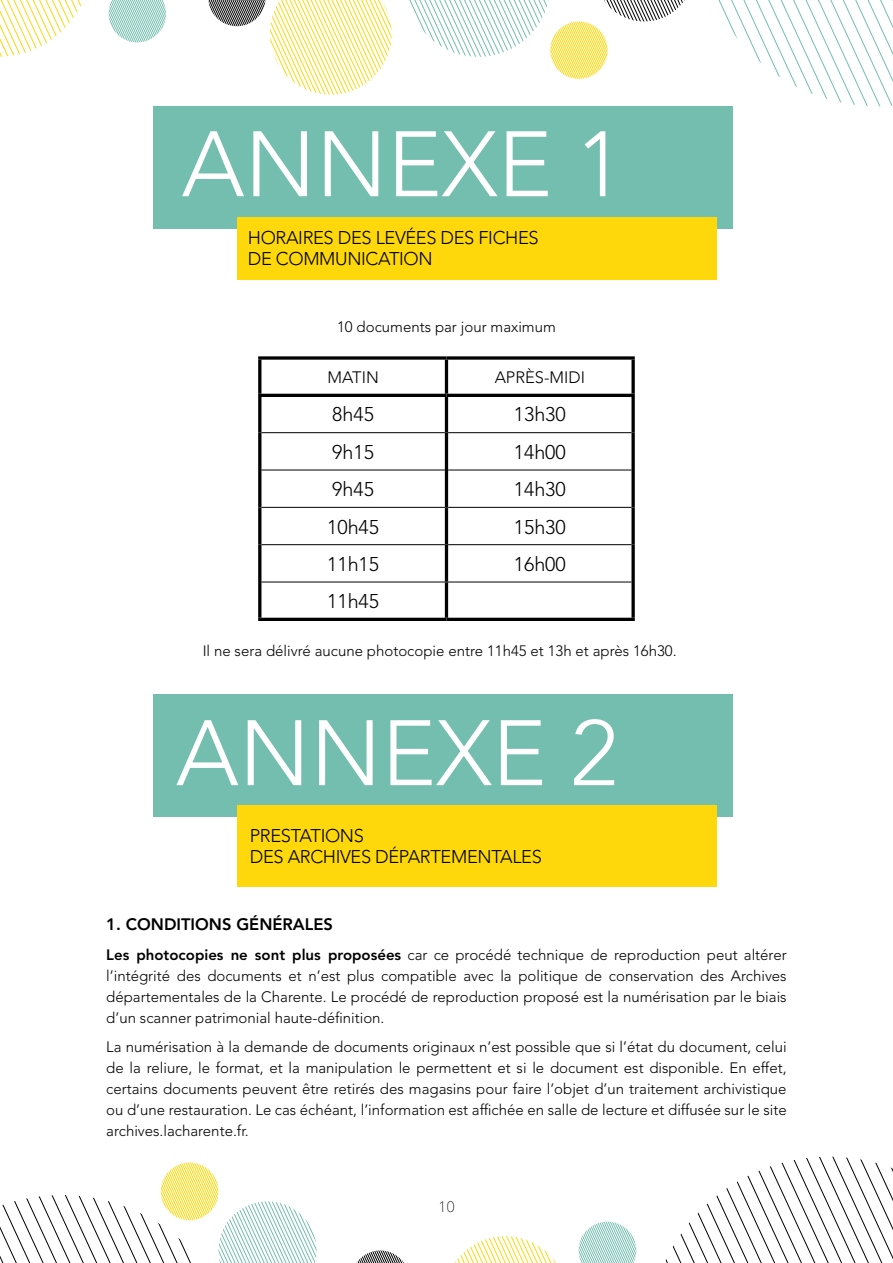
<style>
.page{position:relative;width:893px;height:1263px;background:#fff}
.page>*{position:absolute;margin:0;border:0;box-sizing:border-box;transform-origin:0 0}
.t1{font:300 91.8px "Avenir LT Pro";color:#fff}
.t2{font:300 19.8px "Avenir LT Pro";color:#000}
.t3{font:300 18.3px/20.9px "Avenir LT Pro";letter-spacing:-.02em;color:#000}
.t4{font:800 16.5px "Avenir LT Pro";color:#000}
.t5{font:300 16.5px "Avenir LT Pro";color:#000}
.t6{font:300 15px/21px "Avenir LT Pro";color:#000;text-align:justify}
.t7{font:100 15px "Avenir Next LT Pro";color:#000}
.s1{font-weight:800}
</style>
<div class="page">
<svg style="left:0;top:0;width:81px;height:57px"></svg>
<svg style="left:109px;top:0;width:57px;height:42px;background:#bcdfd8"></svg>
<svg style="left:409px;top:0;width:484px;height:106px"></svg>
<svg style="left:208px;top:0;width:184px;height:95px"></svg>
<svg style="left:579px;top:1221px;width:57px;height:42px"></svg>
<svg style="left:0;top:1162px;width:317px;height:101px"></svg>
<svg style="left:454px;top:1236px;width:102px;height:27px"></svg>
<svg style="left:665px;top:1157px;width:228px;height:106px"></svg>
<svg style="left:356px;top:1250px;width:48px;height:13px"></svg>
<svg style="left:258px;top:356px;width:188px;height:4px"></svg>
<hr style="left:258px;top:360px;width:3px;height:34px;background:#000">
<svg style="left:446px;top:356px;width:189px;height:4px"></svg>
<hr style="left:445px;top:360px;width:3px;height:34px;background:#000">
<svg style="left:631px;top:360px;width:4px;height:34px"></svg>
<hr style="left:261px;top:432px;width:184px;height:1px;background:#000">
<hr style="left:448px;top:432px;width:183px;height:1px;background:#000">
<hr style="left:261px;top:470px;width:184px;height:1px;background:#000">
<hr style="left:448px;top:470px;width:183px;height:1px;background:#000">
<hr style="left:261px;top:507px;width:184px;height:1px;background:#000">
<hr style="left:448px;top:507px;width:183px;height:1px;background:#000">
<hr style="left:261px;top:544px;width:184px;height:1px;background:#000">
<hr style="left:448px;top:544px;width:183px;height:1px;background:#000">
<hr style="left:258px;top:394px;width:188px;height:3px;background:#000">
<hr style="left:258px;top:397px;width:3px;height:36px;background:#000">
<hr style="left:446px;top:394px;width:189px;height:3px;background:#000">
<hr style="left:445px;top:397px;width:3px;height:36px;background:#000">
<svg style="left:631px;top:397px;width:4px;height:36px"></svg>
<hr style="left:258px;top:433px;width:3px;height:37px;background:#000">
<hr style="left:445px;top:433px;width:3px;height:37px;background:#000">
<svg style="left:631px;top:433px;width:4px;height:37px"></svg>
<hr style="left:258px;top:470px;width:3px;height:37px;background:#000">
<hr style="left:445px;top:470px;width:3px;height:37px;background:#000">
<svg style="left:631px;top:470px;width:4px;height:37px"></svg>
<hr style="left:258px;top:507px;width:3px;height:38px;background:#000">
<hr style="left:445px;top:507px;width:3px;height:38px;background:#000">
<svg style="left:631px;top:507px;width:4px;height:38px"></svg>
<hr style="left:258px;top:582px;width:3px;height:36px;background:#000">
<hr style="left:445px;top:582px;width:3px;height:36px;background:#000">
<svg style="left:631px;top:582px;width:4px;height:36px"></svg>
<hr style="left:258px;top:545px;width:3px;height:37px;background:#000">
<hr style="left:445px;top:545px;width:3px;height:37px;background:#000">
<svg style="left:631px;top:545px;width:4px;height:37px"></svg>
<hr style="left:261px;top:582px;width:185px;height:1px;background:#000">
<hr style="left:446px;top:582px;width:185px;height:1px;background:#000">
<hr style="left:258px;top:618px;width:188px;height:3px;background:#000">
<hr style="left:446px;top:618px;width:189px;height:3px;background:#000">
<div style="left:153px;top:106px;width:579px;height:123px;background:#73beae"></div>
<div style="left:237px;top:217px;width:480px;height:62px;background:#fed80a"></div>
<div style="left:153px;top:694px;width:579px;height:123px;background:#73beae"></div>
<div style="left:237px;top:805px;width:480px;height:81px;background:#fed80a"></div>
<h1 class="t1" style="left:182px;top:110px;width:443px">Annexe 1</h1>
<p class="t3" style="left:248px;top:227px;width:38px">HORAIRES</p>
<p class="t3" style="left:338px;top:227px;width:161px">DES LEVéES DES FICHES</p>
<p class="t3" style="left:248px;top:248px;width:68px">DE COMMUNICATI</p>
<p class="t3" style="left:404px;top:248px;width:27px">ON</p>
<p class="t6" style="left:337px;top:316px;width:220px">10 documents par jour maximum</p>
<p class="t5" style="left:327px;top:367px;width:53px">Matin</p>
<p class="t5" style="left:495px;top:367px;width:92px">Après-midi</p>
<h2 class="t2" style="left:332px;top:403px;width:43px">8h45</h2>
<h2 class="t2" style="left:514px;top:403px;width:54px">13h30</h2>
<h2 class="t2" style="left:332px;top:440px;width:43px">9h15</h2>
<h2 class="t2" style="left:514px;top:440px;width:54px">14h00</h2>
<h2 class="t2" style="left:332px;top:478px;width:43px">9h45</h2>
<h2 class="t2" style="left:514px;top:478px;width:54px">14h30</h2>
<h2 class="t2" style="left:327px;top:515px;width:54px">10h45</h2>
<h2 class="t2" style="left:514px;top:515px;width:54px">15h30</h2>
<h2 class="t2" style="left:327px;top:552px;width:54px">11h15</h2>
<h2 class="t2" style="left:514px;top:552px;width:54px">16h00</h2>
<h2 class="t2" style="left:327px;top:590px;width:54px">11h45</h2>
<p class="t6" style="left:203px;top:641px;width:475px">I l ne sera délivré aucune photocopie entre 11h45 et 13h et après 16h30.</p>
<h1 class="t1" style="left:176px;top:699px;width:443px">Annexe 2</h1>
<p class="t3" style="left:250px;top:826px;width:294px">Prestations<br>des Archives départementales</p>
<p class="t4" style="left:106px;top:915px;width:228px">1. Conditions générales</p>
<p class="t6" style="left:106px;top:944px;width:682px"><span class="s1">Les photocopies ne sont plus proposées</span> car ce procédé technique de reproduction peut altérer l’intégrité des documents et n’est plus compatible avec la politique de conservation des Archives départementales de la Charente. Le procédé de reproduction proposé est la numérisation par le biais d’un scanner patrimonial haute-définition.</p>
<p class="t6" style="left:106px;top:1037px;width:682px">La numérisation à la demande de documents originaux n’est possible que si l’état du document, celui de la reliure, le format, et la manipulation le permettent et si le document est disponible. En effet, certains documents peuvent être retirés des magasins pour faire l’objet d’un traitement archivistique ou d’une restauration. Le cas échéant, l’information est affichée en salle de lecture et diffusée sur le site archives.lacharente.fr.</p>
<p class="t7" style="left:438px;top:1198px;width:18px">10</p>
</div>
